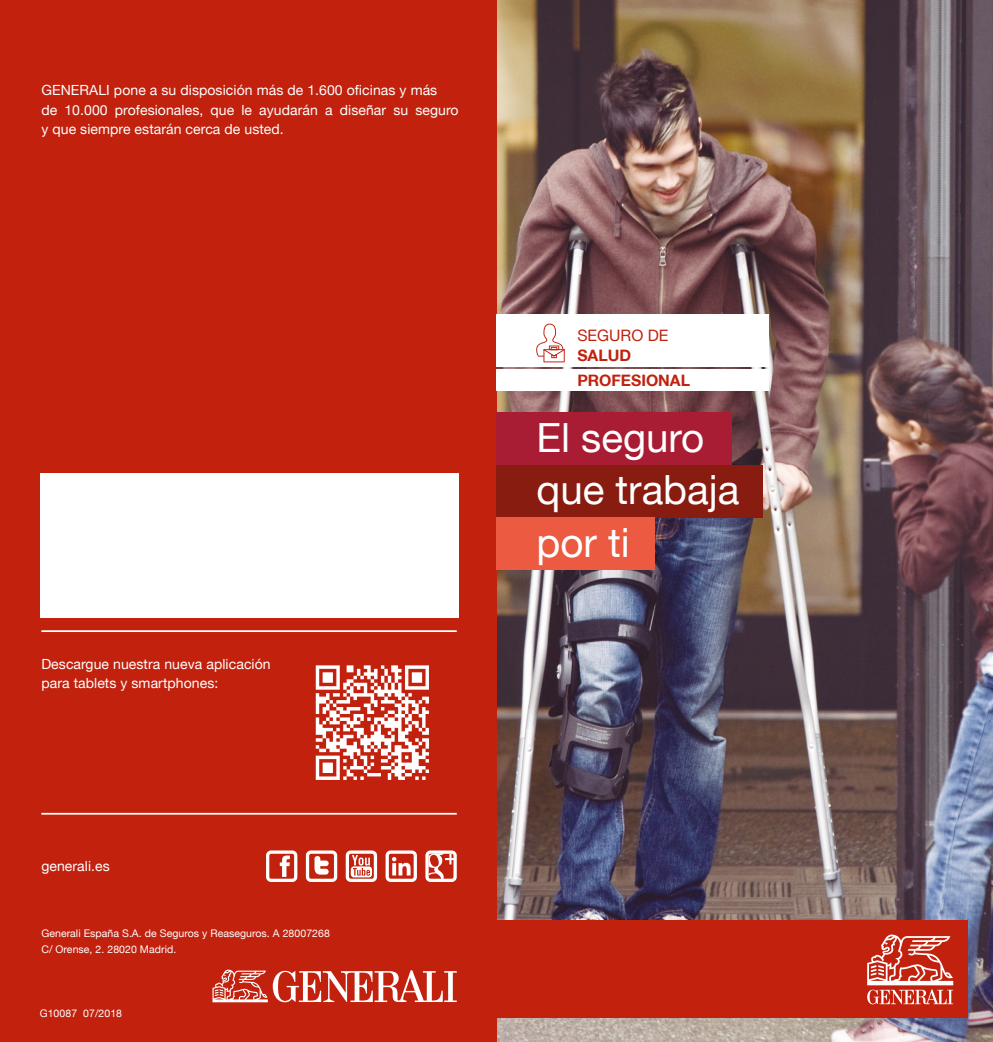
<style>
.page{position:relative;width:993px;height:1042px;background:#fff}
.page>*{position:absolute;margin:0;border:0;box-sizing:border-box;transform-origin:0 0}
.t1{font:40.25px "Helvetica Neue LT";color:#fff}
.t2{font:700 15.75px "Helvetica Neue LT";color:#c1210d}
.t3{font:15.75px "Helvetica Neue LT";color:#c1210d}
.Estilo_de_párrafo_1{font:14px/19.2px "Helvetica Neue LT";letter-spacing:.005em;color:#fff}
.Estilo_de_párrafo_1-2{font:10.5px "Helvetica Neue LT";letter-spacing:.005em;color:#fff}
</style>
<div class="page">
<img style="left:496px;top:0;width:496px;height:1042px">
<div style="left:496px;top:920px;width:471px;height:97px;background:#c1210d"></div>
<svg style="left:867px;top:934px;width:85px;height:70px"></svg>
<div style="left:0;top:0;width:496px;height:1042px;background:#c1210d"></div>
<svg style="left:212px;top:969px;width:244px;height:33px"></svg>
<hr style="left:41px;top:630px;width:415px;height:2px;background:#fff">
<hr style="left:41px;top:813px;width:415px;height:1px;background:#fff">
<div style="left:41px;top:473px;width:418px;height:144px;background:#fff"></div>
<div style="left:266px;top:850px;width:31px;height:32px;border:3px solid #fff;border-radius:3px"></div>
<svg style="left:280px;top:855px;width:10px;height:22px"></svg>
<div style="left:306px;top:850px;width:31px;height:32px;border:3px solid #fff;border-radius:3px"></div>
<svg style="left:314px;top:856px;width:14px;height:18px"></svg>
<div style="left:425px;top:850px;width:31px;height:32px;border:3px solid #fff;border-radius:3px"></div>
<svg style="left:428px;top:853px;width:28px;height:26px"></svg>
<div style="left:345px;top:850px;width:32px;height:32px;border:3px solid #fff;border-radius:3px"></div>
<svg style="left:350px;top:866px;width:22px;height:11px"></svg>
<svg style="left:352px;top:855px;width:18px;height:21px"></svg>
<div style="left:385px;top:850px;width:32px;height:32px;border:3px solid #fff;border-radius:3px"></div>
<svg style="left:392px;top:857px;width:18px;height:18px"></svg>
<svg style="left:315px;top:665px;width:114px;height:115px"></svg>
<div style="left:496px;top:314px;width:272px;height:53px;background:#fff"></div>
<div style="left:496px;top:370px;width:272px;height:21px;background:#fff"></div>
<div style="left:496px;top:412px;width:236px;height:53px;background:#a81d34"></div>
<div style="left:496px;top:465px;width:266px;height:52px;background:#881c11"></div>
<svg style="left:536px;top:324px;width:28px;height:38px"></svg>
<div style="left:496px;top:517px;width:158px;height:53px;background:#eb5a41"></div>
<p class="Estilo_de_párrafo_1" style="left:41px;top:81px;width:397px">GENERALI pone a su disposición más de 1.600 oficinas y más</p>
<p class="Estilo_de_párrafo_1" style="left:41px;top:100px;width:418px">de 10.000 profesionales, que le ayudarán a diseñar su seguro y que siempre estarán cerca de usted.</p>
<p class="Estilo_de_párrafo_1" style="left:41px;top:654px;width:231px">Descargue nuestra nueva aplicación</p>
<p class="Estilo_de_párrafo_1" style="left:41px;top:673px;width:178px">para tablets y smartphones:</p>
<p class="Estilo_de_párrafo_1" style="left:41px;top:856px;width:70px">generali.es</p>
<p class="Estilo_de_párrafo_1-2" style="left:41px;top:927px;width:290px">Generali España S.A. de Seguros y Reaseguros. A 28007268</p>
<p class="Estilo_de_párrafo_1-2" style="left:41px;top:943px;width:136px">C/ Orense, 2. 28020 Madrid.</p>
<p class="Estilo_de_párrafo_1-2" style="left:40px;top:1007px;width:84px">G10087 07/2018</p>
<p class="t3" style="left:577px;top:326px;width:93px">SEGURO DE</p>
<p class="t2" style="left:577px;top:345px;width:55px">SALUD</p>
<p class="t2" style="left:577px;top:371px;width:114px">PROFESIONAL</p>
<p class="t1" style="left:536px;top:413px;width:169px">El seguro</p>
<p class="t1" style="left:536px;top:466px;width:204px">que trabaja</p>
<p class="t1" style="left:536px;top:518px;width:95px">por ti</p>
</div>
